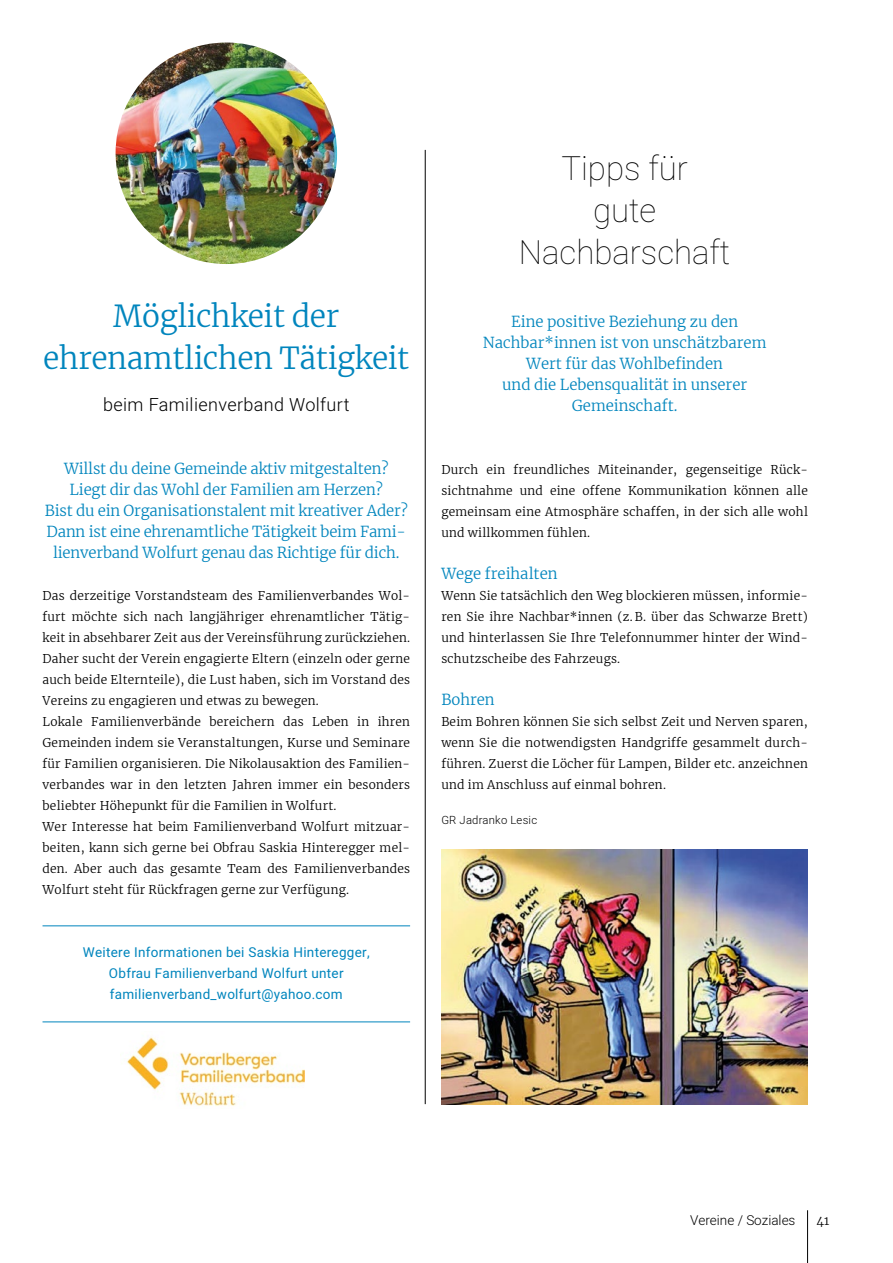
<style>
.page{position:relative;width:893px;height:1263px;background:#fff}
.page>*{position:absolute;margin:0;border:0;box-sizing:border-box;transform-origin:0 0}
.t1{font:100 33px/42px "Heebo";color:#000;text-align:center}
.t2{font:300 30px/42px "Merriweather";letter-spacing:-.01em;color:#0085bd;text-align:center}
.t3{font:300 18px "Heebo";letter-spacing:.02em;color:#000}
.t4{font:300 15px/21px "Merriweather";letter-spacing:-.01em;color:#0085bd;text-align:center}
.t5{font:13.5px/21px "Heebo";letter-spacing:.02em;color:#0085bd;text-align:center}
.t6{font:300 13.5px "Heebo";color:#000}
.t7{font:300 12px/21px "Merriweather";letter-spacing:.02em;color:#000;text-align:justify}
.t8{font:300 11.25px "Heebo";letter-spacing:.02em;color:#000}
</style>
<div class="page">
<hr style="left:43px;top:925px;width:367px;height:1px;background:#0085bd">
<hr style="left:43px;top:1021px;width:367px;height:1px;background:#0085bd">
<img style="left:127px;top:1037px;width:177px;height:69px">
<img style="left:116px;top:43px;width:221px;height:221px;border-radius:111px">
<hr style="left:425px;top:150px;width:1px;height:954px;background:#000">
<img style="left:441px;top:850px;width:367px;height:254px">
<hr style="left:807px;top:1210px;width:1px;height:53px;background:#000">
<h2 class="t2" style="left:43px;top:294px;width:368px">Möglichkeit der ehrenamtlichen Tätigkeit</h2>
<h3 class="t3" style="left:103px;top:392px;width:248px">beim Familienverband Wolfurt</h3>
<p class="t4" style="left:45px;top:458px;width:364px">Willst du deine Gemeinde aktiv mitgestalten?<br>Liegt dir das Wohl der Familien am Herzen?<br>Bist du ein Organisationstalent mit kreativer Ader?<br>Dann ist eine ehrenamtliche Tätigkeit beim Fami&shy;lienverband Wolfurt genau das Richtige für dich.</p>
<p class="t7" style="left:43px;top:585px;width:369px;text-align:left">Das derzeitige Vorstandsteam des Familienverbandes Wol&shy;furt möchte sich nach langjähriger ehrenamtlicher Tätig&shy;keit in absehbarer Zeit aus der Vereinsführung zurückziehen.<br>Daher sucht der Verein engagierte Eltern (einzeln oder gerne auch beide Elternteile), die Lust haben, sich im Vorstand des Vereins zu engagieren und etwas zu bewegen.<br>Lokale Familienverbände bereichern das Leben in ihren Gemeinden indem sie Veranstaltungen, Kurse und Seminare für Familien organisieren. Die Nikolausaktion des Familien&shy;verbandes war in den letzten Jahren immer ein besonders beliebter Höhepunkt für die Familien in Wolfurt.<br>Wer Interesse hat beim Familienverband Wolfurt mitzuar&shy;beiten, kann sich gerne bei Obfrau Saskia Hinteregger mel&shy;den. Aber auch das gesamte Team des Familienverbandes Wolfurt steht für Rückfragen gerne zur Verfügung.</p>
<p class="t5" style="left:83px;top:942px;width:288px">Weitere Informationen bei Saskia Hinteregger,<br>Obfrau Familienverband Wolfurt unter familienverband_wolfurt@yahoo.com</p>
<h1 class="t1" style="left:519px;top:146px;width:213px">Tipps für<br>gute<br>Nachbarschaft</h1>
<p class="t4" style="left:483px;top:311px;width:285px">Eine positive Beziehung zu den<br>Nachbar*innen ist von unschätzbarem<br>Wert für das Wohlbefinden<br>und die Lebensqualität in unserer<br>Gemeinschaft.</p>
<p class="t7" style="left:441px;top:459px;width:368px">Durch ein freundliches Miteinander, gegenseitige Rück&shy;sichtnahme und eine offene Kommunikation können alle gemeinsam eine Atmosphäre schaffen, in der sich alle wohl und willkommen fühlen.</p>
<p class="t4" style="left:441px;top:563px;width:118px">Wege freihalten</p>
<p class="t7" style="left:441px;top:585px;width:368px">Wenn Sie tatsächlich den Weg blockieren müssen, informie&shy;ren Sie ihre Nachbar*innen (z. B. über das Schwarze Brett) und hinterlassen Sie Ihre Telefonnummer hinter der Wind&shy;schutzscheibe des Fahrzeugs.</p>
<p class="t4" style="left:441px;top:689px;width:55px">Bohren</p>
<p class="t7" style="left:441px;top:711px;width:368px">Beim Bohren können Sie sich selbst Zeit und Nerven sparen, wenn Sie die notwendigsten Handgriffe gesammelt durch&shy;führen. Zuerst die Löcher für Lampen, Bilder etc. anzeichnen und im Anschluss auf einmal bohren.</p>
<p class="t8" style="left:441px;top:812px;width:97px">GR Jadranko Lesic</p>
<p class="t6" style="left:690px;top:1211px;width:107px">Vereine / Soziales</p>
<p class="t7" style="left:816px;top:1210px;width:14px">41</p>
</div>
